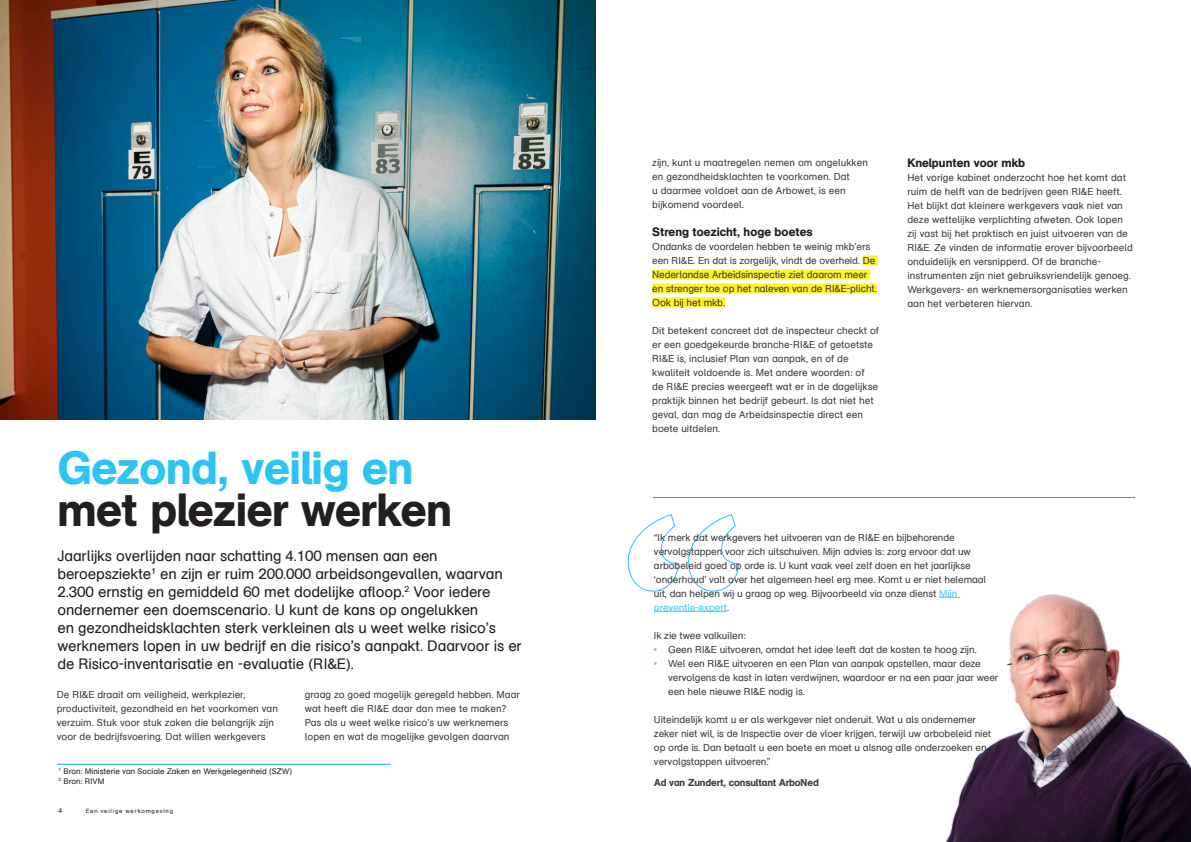
<style>
.page{position:relative;width:1191px;height:842px;background:#fff}
.page>*{position:absolute;margin:0;border:0;box-sizing:border-box;transform-origin:0 0}
.t1{font:46px "AG Schoolbook Medium A";letter-spacing:-.01em;color:#231f20}
.t2{font:46px "AG Schoolbook Medium A";letter-spacing:-.01em;color:#2bc4f3}
.Introductie{font:15px/18px "AG Schoolbook Regular A";letter-spacing:-.01em;color:#231f20}
.Alineakop_12_14{font:12px "AG Schoolbook Medium A";color:#231f20}
.Platte_tekst_10_14{font:10px/14px "AG Schoolbook Regular A";color:#3e3e3f}
.Alineakop_12_14-2{font:10px/14px "AG Schoolbook Regular A";letter-spacing:-.01em;color:#3e3e3f}
.t3{font:10px "AG Schoolbook Medium A";letter-spacing:-.01em;color:#3e3e3f}
.Voetnoot_tekst{font:8px "AG Schoolbook Regular A";color:#231f20}
.t4{font:7px "AG Schoolbook Regular A";color:#231f20}
.t5{font:6px "AG Schoolbook Regular A";letter-spacing:.125em;color:#231f20}
.s1{color:#47c9f4}
</style>
<div class="page">
<img style="left:939px;top:594px;width:252px;height:248px">
<img style="left:0;top:0;width:595px;height:420px">
<hr style="left:653px;top:497px;width:482px;height:1px;background:#00aeef">
<div style="left:862px;top:255px;width:16px;height:10px;background:#fff229"></div>
<div style="left:652px;top:269px;width:218px;height:10px;background:#fff229"></div>
<div style="left:652px;top:283px;width:225px;height:10px;background:#fff229"></div>
<div style="left:652px;top:297px;width:73px;height:10px;background:#fff229"></div>
<svg style="left:627px;top:514px;width:112px;height:78px"></svg>
<svg style="left:939px;top:597px;width:21px;height:1px"></svg>
<hr style="left:654px;top:611px;width:73px;height:1px;background:#47c9f4">
<hr style="left:57px;top:764px;width:334px;height:1px;background:#00aeef">
<p class="t2" style="left:57px;top:440px;width:357px">Gezond, veilig en</p>
<p class="t1" style="left:57px;top:482px;width:396px">met plezier werken</p>
<p class="Introductie" style="left:57px;top:547px;width:466px">Jaarlijks overlijden naar schatting 4.100 mensen aan een beroepsziekte<sup>1</sup> en zijn er ruim 200.000 arbeidsongevallen, waarvan 2.300 ernstig en gemiddeld 60 met dodelijke afloop.<sup>2</sup> Voor iedere ondernemer een doemscenario. U kunt de kans op ongelukken<br>en gezondheidsklachten sterk verkleinen als u weet welke risico’s werknemers lopen in uw bedrijf en die risico’s aanpakt. Daarvoor is er de Risico-inventarisatie en -evaluatie (RI&amp;E).</p>
<p class="Platte_tekst_10_14" style="left:57px;top:688px;width:223px">De RI&amp;E draait om veiligheid, werkplezier, productiviteit, gezondheid en het voorkomen van verzuim. Stuk voor stuk zaken die belangrijk zijn voor de bedrijfsvoering. Dat willen werkgevers</p>
<p class="Platte_tekst_10_14" style="left:305px;top:688px;width:217px">graag zo goed mogelijk geregeld hebben. Maar wat heeft die RI&amp;E daar dan mee te maken?<br>Pas als u weet welke risico’s uw werknemers lopen en wat de mogelijke gevolgen daarvan</p>
<p class="Voetnoot_tekst" style="left:59px;top:767px;width:235px"><sup>1</sup> Bron: Ministerie van Sociale Zaken en Werkgelegenheid (SZW)</p>
<p class="Voetnoot_tekst" style="left:59px;top:776px;width:47px"><sup>2</sup> Bron: RIVM</p>
<p class="t4" style="left:58px;top:807px;width:5px">4</p>
<p class="t5" style="left:86px;top:808px;width:89px">Een veilige werkomgeving</p>
<p class="Platte_tekst_10_14" style="left:652px;top:156px;width:217px">zijn, kunt u maatregelen nemen om ongelukken en gezondheidsklachten te voorkomen. Dat<br>u daarmee voldoet aan de Arbowet, is een bijkomend voordeel.</p>
<p class="Alineakop_12_14" style="left:652px;top:225px;width:162px">Streng toezicht, hoge boetes</p>
<p class="Alineakop_12_14-2" style="left:652px;top:240px;width:226px">Ondanks de voordelen hebben te weinig mkb’ers een RI&amp;E. En dat is zorgelijk, vindt de overheid. De Nederlandse Arbeidsinspectie ziet daarom meer en strenger toe op het naleven van de RI&amp;E-plicht.<br>Ook bij het mkb.</p>
<p class="Platte_tekst_10_14" style="left:652px;top:324px;width:228px">Dit betekent concreet dat de inspecteur checkt of er een goedgekeurde branche-RI&amp;E of getoetste RI&amp;E is, inclusief Plan van aanpak, en of de kwaliteit voldoende is. Met andere woorden: of<br>de RI&amp;E precies weergeeft wat er in de dagelijkse praktijk binnen het bedrijf gebeurt. Is dat niet het geval, dan mag de Arbeidsinspectie direct een boete uitdelen.</p>
<p class="Alineakop_12_14" style="left:907px;top:155px;width:119px">Knelpunten voor mkb</p>
<p class="Platte_tekst_10_14" style="left:907px;top:171px;width:227px">Het vorige kabinet onderzocht hoe het komt dat ruim de helft van de bedrijven geen RI&amp;E heeft.<br>Het blijkt dat kleinere werkgevers vaak niet van deze wettelijke verplichting afweten. Ook lopen zij vast bij het praktisch en juist uitvoeren van de RI&amp;E. Ze vinden de informatie erover bijvoorbeeld onduidelijk en versnipperd. Of de branche&shy;instrumenten zijn niet gebruiksvriendelijk genoeg.<br>Werkgevers- en werknemersorganisaties werken aan het verbeteren hiervan.</p>
<p class="Platte_tekst_10_14" style="left:654px;top:530px;width:334px">“Ik merk dat werkgevers het uitvoeren van de RI&amp;E en bijbehorende vervolgstappen voor zich uitschuiven. Mijn advies is: zorg ervoor dat uw arbobeleid goed op orde is. U kunt vaak veel zelf doen en het jaarlijkse ‘onderhoud’ valt over het algemeen heel erg mee. Komt u er niet helemaal uit, dan helpen wij u graag op weg. Bijvoorbeeld via onze dienst <span class="s1">Mijn preventie-expert</span>.</p>
<p class="Platte_tekst_10_14" style="left:654px;top:628px;width:93px">Ik zie twee valkuilen:</p>
<p class="Platte_tekst_10_14" style="left:654px;top:642px;width:324px"><span class="s1">•</span> Geen RI&amp;E uitvoeren, omdat het idee leeft dat de kosten te hoog zijn.</p>
<p class="Platte_tekst_10_14" style="left:668px;top:656px;width:332px;text-indent:-14px"><span class="s1">•</span> Wel een RI&amp;E uitvoeren en een Plan van aanpak opstellen, maar deze vervolgens de kast in laten verdwijnen, waardoor er na een paar jaar weer een hele nieuwe RI&amp;E nodig is.</p>
<p class="Platte_tekst_10_14" style="left:654px;top:712px;width:339px">Uiteindelijk komt u er als werkgever niet onderuit. Wat u als ondernemer zeker niet wil, is de Inspectie over de vloer krijgen, terwijl uw arbobeleid niet op orde is. Dan betaalt u een boete en moet u alsnog alle onderzoeken en vervolgstappen uitvoeren.”</p>
<p class="t3" style="left:654px;top:776px;width:166px">Ad van Zundert, consultant ArboNed</p>
</div>
